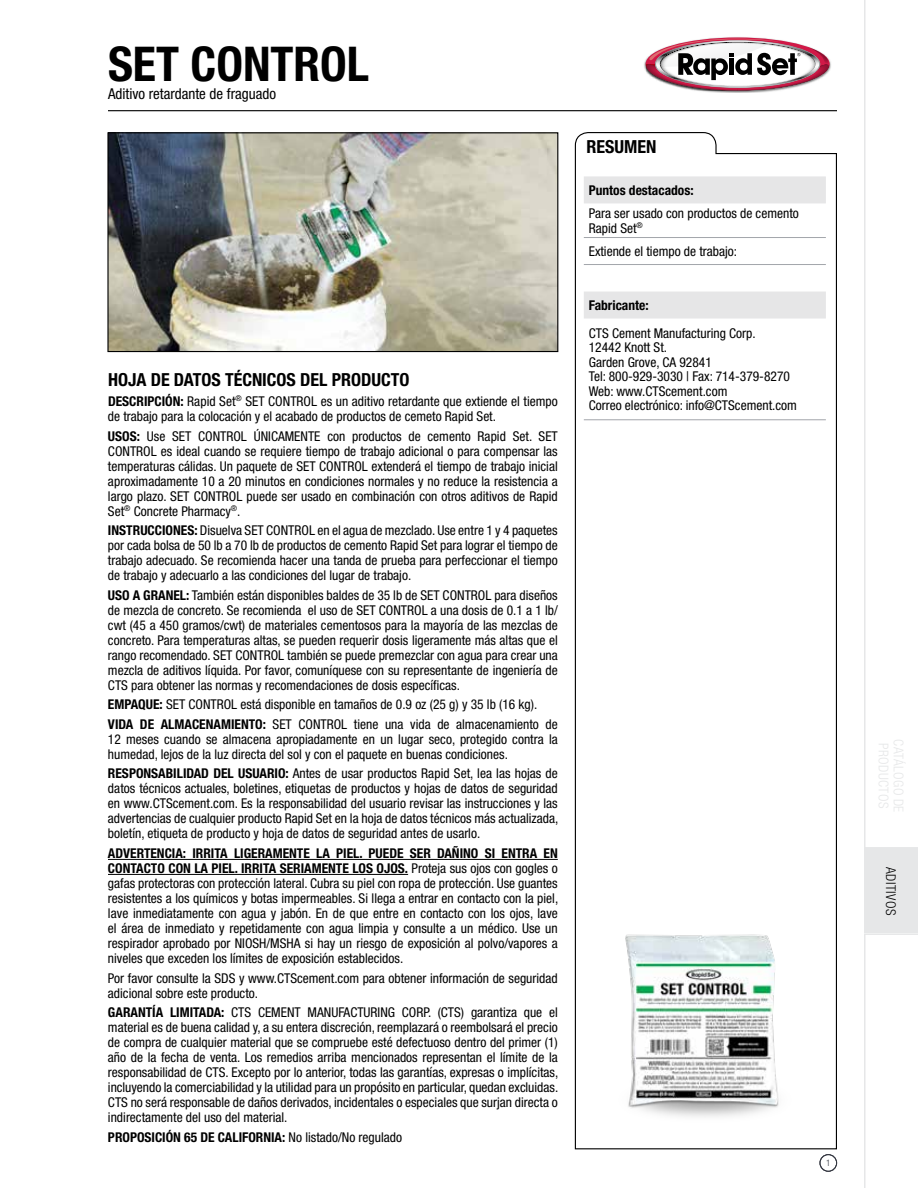
<style>
.page{position:relative;width:918px;height:1188px;background:#fff}
.page>*{position:absolute;margin:0;border:0;box-sizing:border-box;transform-origin:0 0}
.t1{font:700 condensed 48px "Helvetica Neue LT Std";color:#000}
.t2{font:700 condensed 18px "Helvetica Neue LT Std";color:#000}
.t3{font:condensed 15px "Helvetica Neue LT Std";color:#000}
.t4{font:condensed 13.5px/15px "Helvetica Neue LT Std";color:#000}
.t5{font:700 condensed 13.5px "Helvetica Neue LT Std";color:#000}
.t6{font:300 condensed 13.5px "Helvetica Neue LT Std";letter-spacing:.04em;color:#000}
.t7{font:300 condensed 9px "Helvetica Neue LT Std";color:#343741}
.s1{font-weight:700}
.s2{font-weight:400}
</style>
<div class="page">
<hr style="left:108px;top:110px;width:729px;height:1px;background:#000">
<svg style="left:574px;top:132px;width:263px;height:1018px"></svg>
<img style="left:584px;top:926px;width:243px;height:222px">
<img style="left:644px;top:59px;width:187px;height:34px">
<svg style="left:646px;top:37px;width:184px;height:54px"></svg>
<hr style="left:108px;top:859px;width:450px;height:1px;background:#000">
<hr style="left:108px;top:874px;width:300px;height:1px;background:#000">
<img style="left:109px;top:134px;width:447px;height:216px">
<div style="left:107px;top:132px;width:451px;height:220px;border:1px solid #000"></div>
<div style="left:820px;top:1154px;width:17px;height:18px;border:1px solid #343741;border-radius:50%"></div>
<svg style="left:584px;top:176px;width:242px;height:143px"></svg>
<hr style="left:584px;top:420px;width:242px;height:1px;background:#a2a5aa">
<hr style="left:584px;top:237px;width:242px;height:1px;background:#a2a5aa">
<hr style="left:584px;top:264px;width:242px;height:1px;background:#a2a5aa">
<div style="left:864px;top:849px;width:54px;height:84px;background:#e6e7e8"></div>
<svg style="left:864px;top:0;width:54px;height:849px"></svg>
<svg style="left:864px;top:933px;width:54px;height:255px"></svg>
<h1 class="t1" style="left:108px;top:35px;width:263px">SET CONTROL</h1>
<p class="t3" style="left:108px;top:85px;width:170px">Aditivo retardante de fraguado</p>
<h2 class="t2" style="left:108px;top:369px;width:303px">HOJA DE DATOS TÉCNICOS DEL PRODUCTO</h2>
<p class="t4" style="left:108px;top:394px;width:451px"><span class="s1">DESCRIPCIÓN:</span> Rapid Set<sup>®</sup> SET CONTROL es un aditivo retardante que extiende el tiempo de trabajo para la colocación y el acabado de productos de cemeto Rapid Set.</p>
<p class="t4" style="left:108px;top:428px;width:451px;text-align:justify"><span class="s1">USOS:</span> Use SET CONTROL ÚNICAMENTE con productos de cemento Rapid Set. SET CONTROL es ideal cuando se requiere tiempo de trabajo adicional o para compensar las temperaturas cálidas. Un paquete de SET CONTROL extenderá el tiempo de trabajo inicial aproximadamente 10 a 20 minutos en condiciones normales y no reduce la resistencia a largo plazo. SET CONTROL puede ser usado en combinación con otros aditivos de Rapid Set<sup>®</sup> Concrete Pharmacy<sup>®</sup>.</p>
<p class="t4" style="left:108px;top:523px;width:451px;text-align:justify"><span class="s1">INSTRUCCIONES:</span> Disuelva SET CONTROL en el agua de mezclado. Use entre 1 y 4 paquetes por cada bolsa de 50 lb a 70 lb de productos de cemento Rapid Set para lograr el tiempo de trabajo adecuado. Se recomienda hacer una tanda de prueba para perfeccionar el tiempo de trabajo y adecuarlo a las condiciones del lugar de trabajo.</p>
<p class="t4" style="left:108px;top:587px;width:451px;text-align:justify"><span class="s1">USO A GRANEL:</span> También están disponibles baldes de 35 lb de SET CONTROL para diseños de mezcla de concreto. Se recomienda el uso de SET CONTROL a una dosis de 0.1 a 1 lb/ cwt (45 a 450 gramos/cwt) de materiales cementosos para la mayoría de las mezclas de concreto. Para temperaturas altas, se pueden requerir dosis ligeramente más altas que el rango recomendado. SET CONTROL también se puede premezclar con agua para crear una mezcla de aditivos líquida. Por favor, comuníquese con su representante de ingeniería de CTS para obtener las normas y recomendaciones de dosis específicas.</p>
<p class="t4" style="left:108px;top:695px;width:451px;line-height:19.6px"><span class="s1">EMPAQUE:</span> SET CONTROL está disponible en tamaños de 0.9 oz (25 g) y 35 lb (16 kg).<br><span class="s1">VIDA DE ALMACENAMIENTO:</span> SET CONTROL tiene una vida de almacenamiento de</p>
<p class="t4" style="left:108px;top:732px;width:451px">12 meses cuando se almacena apropiadamente en un lugar seco, protegido contra la humedad, lejos de la luz directa del sol y con el paquete en buenas condiciones.</p>
<p class="t4" style="left:108px;top:766px;width:452px;text-align:justify"><span class="s1">RESPONSABILIDAD DEL USUARIO:</span> Antes de usar productos Rapid Set, lea las hojas de datos técnicos actuales, boletines, etiquetas de productos y hojas de datos de seguridad en www.CTScement.com. Es la responsabilidad del usuario revisar las instrucciones y las advertencias de cualquier producto Rapid Set en la hoja de datos técnicos más actualizada, boletín, etiqueta de producto y hoja de datos de seguridad antes de usarlo.</p>
<p class="t4" style="left:108px;top:846px;width:452px;text-align:justify"><span class="s1">ADVERTENCIA: IRRITA LIGERAMENTE LA PIEL. PUEDE SER DAÑINO SI ENTRA EN CONTACTO CON LA PIEL. IRRITA SERIAMENTE LOS OJOS.</span> Proteja sus ojos con gogles o gafas protectoras con protección lateral. Cubra su piel con ropa de protección. Use guantes resistentes a los químicos y botas impermeables. Si llega a entrar en contacto con la piel, lave inmediatamente con agua y jabón. En de que entre en contacto con los ojos, lave el área de inmediato y repetidamente con agua limpia y consulte a un médico. Use un respirador aprobado por NIOSH/MSHA si hay un riesgo de exposición al polvo/vapores a niveles que exceden los límites de exposición establecidos.</p>
<p class="t4" style="left:108px;top:970px;width:451px">Por favor consulte la SDS y www.CTScement.com para obtener información de seguridad adicional sobre este producto.</p>
<p class="t4" style="left:108px;top:1005px;width:452px;text-align:justify"><span class="s1">GARANTÍA LIMITADA:</span> CTS CEMENT MANUFACTURING CORP. (CTS) garantiza que el material es de buena calidad y, a su entera discreción, reemplazará o reembolsará el precio de compra de cualquier material que se compruebe esté defectuoso dentro del primer (1) año de la fecha de venta. Los remedios arriba mencionados representan el límite de la responsabilidad de CTS. Excepto por lo anterior, todas las garantías, expresas o implícitas, incluyendo la comerciabilidad y la utilidad para un propósito en particular, quedan excluidas.<br>CTS no será responsable de daños derivados, incidentales o especiales que surjan directa o indirectamente del uso del material.</p>
<p class="t5" style="left:108px;top:1129px;width:296px">PROPOSICIÓN 65 DE CALIFORNIA: <span class="s2">No listado/No regulado</span></p>
<h2 class="t2" style="left:586px;top:136px;width:72px">RESUMEN</h2>
<p class="t5" style="left:589px;top:182px;width:106px">Puntos destacados:</p>
<p class="t4" style="left:589px;top:206px;width:212px;line-height:14.5px">Para ser usado con productos de cemento<br>Rapid Set<sup>®</sup></p>
<p class="t4" style="left:589px;top:243px;width:150px">Extiende el tiempo de trabajo:</p>
<p class="t5" style="left:589px;top:297px;width:61px">Fabricante:</p>
<p class="t4" style="left:589px;top:325px;width:210px;line-height:14.5px">CTS Cement Manufacturing Corp.<br>12442 Knott St.<br>Garden Grove, CA 92841<br>Tel: 800-929-3030 | Fax: 714-379-8270<br>Web: www.CTScement.com<br>Correo electrónico: info@CTScement.com</p>
<p class="t7" style="left:826px;top:1158px;width:6px">1</p>
<p class="t6" style="left:899px;top:867px;width:50px;rotate:90deg">ADITIVOS</p>
</div>
